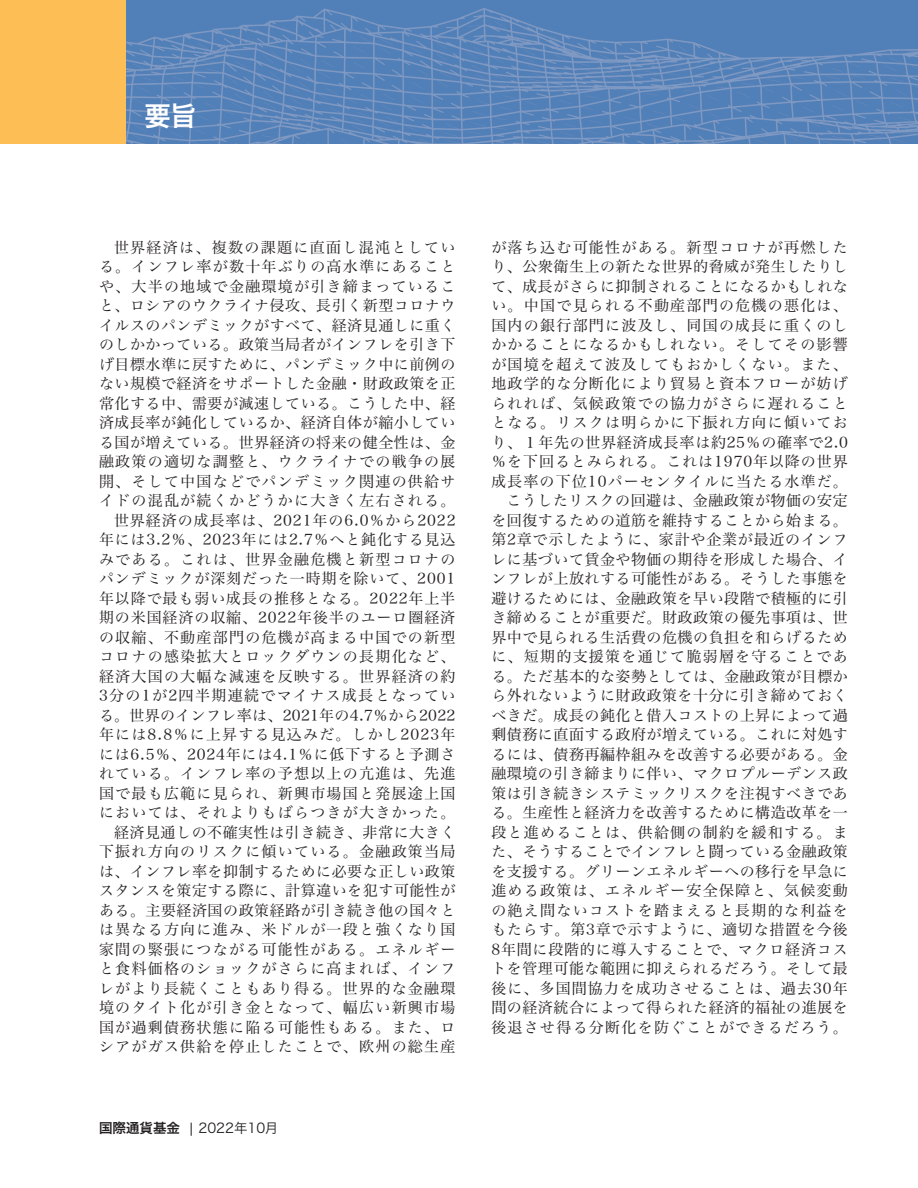
<style>
.page{position:relative;width:918px;height:1188px;background:#fff}
.page>*{position:absolute;margin:0;border:0;box-sizing:border-box;transform-origin:0 0}
.t1{font:27px "Hira Kaku Pro N W6";color:#fff}
.t2{font:15px/19.5px "Hira Min Pro N W3";letter-spacing:.085em;color:#231f20;text-align:right}
.t3{font:15px/19.5px "Hira Min Pro N W3";letter-spacing:.035em;color:#231f20;text-align:right}
.t4{font:13.5px "Hira Kaku Pro N W3";color:#231f20}
.s1{font-family:"Hira Kaku Pro N W6"}
</style>
<div class="page">
<div style="left:0;top:0;width:126px;height:144px;background:#fdbe56"></div>
<img style="left:126px;top:0;width:792px;height:144px">
<h1 class="t1" style="left:144px;top:91px;width:54px">要旨</h1>
<p class="t2" style="left:99px;top:236px;width:358px">世界経済は、複数の課題に直面し混沌としている。インフレ率が数十年ぶりの高水準にあることや、大半の地域で金融環境が引き締まっていること、ロシアのウクライナ侵攻、長引く新型コロナウイルスのパンデミックがすべて、経済見通しに重くのしかかっている。政策当局者がインフレを引き下げ目標水準に戻すために、パンデミック中に前例のない規模で経済をサポートした金融・財政政策を正常化する中、需要が減速している。こうした中、経済成長率が鈍化しているか、経済自体が縮小している国が増えている。世界経済の将来の健全性は、金融政策の適切な調整と、ウクライナでの戦争の展開、そして中国などでパンデミック関連の供給サイドの混乱が続くかどうかに大きく左右される。世界経済の成長率は、2021年の6.0％から2022年には3.2％、2023年には2.7％へと鈍化する見込みである。これは、世界金融危機と新型コロナのパンデミックが深刻だった一時期を除いて、2001年以降で最も弱い成長の推移となる。2022年上半期の米国経済の収縮、2022年後半のユーロ圏経済の収縮、不動産部門の危機が高まる中国での新型コロナの感染拡大とロックダウンの長期化など、経済大国の大幅な減速を反映する。世界経済の約<br>3分の1が2四半期連続でマイナス成長となっている。世界のインフレ率は、2021年の4.7％から2022年には8.8％に上昇する見込みだ。しかし2023年には6.5％、2024年には4.1％に低下すると予測されている。インフレ率の予想以上の亢進は、先進国で最も広範に見られ、新興市場国と発展途上国においては、それよりもばらつきが大きかった。経済見通しの不確実性は引き続き、非常に大きく下振れ方向のリスクに傾いている。金融政策当局は、インフレ率を抑制するために必要な正しい政策スタンスを策定する際に、計算違いを犯す可能性がある。主要経済国の政策経路が引き続き他の国々とは異なる方向に進み、米ドルが一段と強くなり国家間の緊張につながる可能性がある。エネルギーと食料価格のショックがさらに高まれば、インフレがより長続くこともあり得る。世界的な金融環境のタイト化が引き金となって、幅広い新興市場国が過剰債務状態に陥る可能性もある。また、ロシアがガス供給を停止したことで、欧州の総生産</p>
<p class="t3" style="left:491px;top:236px;width:358px">が落ち込む可能性がある。新型コロナが再燃したり、公衆衛生上の新たな世界的脅威が発生したりして、成長がさらに抑制されることになるかもしれない。中国で見られる不動産部門の危機の悪化は、国内の銀行部門に波及し、同国の成長に重くのしかかることになるかもしれない。そしてその影響が国境を超えて波及してもおかしくない。また、地政学的な分断化により貿易と資本フローが妨げられれば、気候政策での協力がさらに遅れることとなる。リスクは明らかに下振れ方向に傾いており、１年先の世界経済成長率は約25％の確率で2.0％を下回るとみられる。これは1970年以降の世界成長率の下位10パーセンタイルに当たる水準だ。こうしたリスクの回避は、金融政策が物価の安定を回復するための道筋を維持することから始まる。第2章で示したように、家計や企業が最近のインフレに基づいて賃金や物価の期待を形成した場合、インフレが上放れする可能性がある。そうした事態を避けるためには、金融政策を早い段階で積極的に引き締めることが重要だ。財政政策の優先事項は、世界中で見られる生活費の危機の負担を和らげるために、短期的支援策を通じて脆弱層を守ることである。ただ基本的な姿勢としては、金融政策が目標から外れないように財政政策を十分に引き締めておくべきだ。成長の鈍化と借入コストの上昇によって過剰債務に直面する政府が増えている。これに対処するには、債務再編枠組みを改善する必要がある。金融環境の引き締まりに伴い、マクロプルーデンス政策は引き続きシステミックリスクを注視すべきである。生産性と経済力を改善するために構造改革を一段と進めることは、供給側の制約を緩和する。また、そうすることでインフレと闘っている金融政策を支援する。グリーンエネルギーへの移行を早急に進める政策は、エネルギー安全保障と、気候変動の絶え間ないコストを踏まえると長期的な利益をもたらす。第3章で示すように、適切な措置を今後<br>8年間に段階的に導入することで、マクロ経済コストを管理可能な範囲に抑えられるだろう。そして最後に、多国間協力を成功させることは、過去30年間の経済統合によって得られた経済的福祉の進展を後退させ得る分断化を防ぐことができるだろう。</p>
<p class="t4" style="left:99px;top:1115px;width:181px"><span class="s1">国際通貨基金</span> | 2022年10月</p>
</div>
